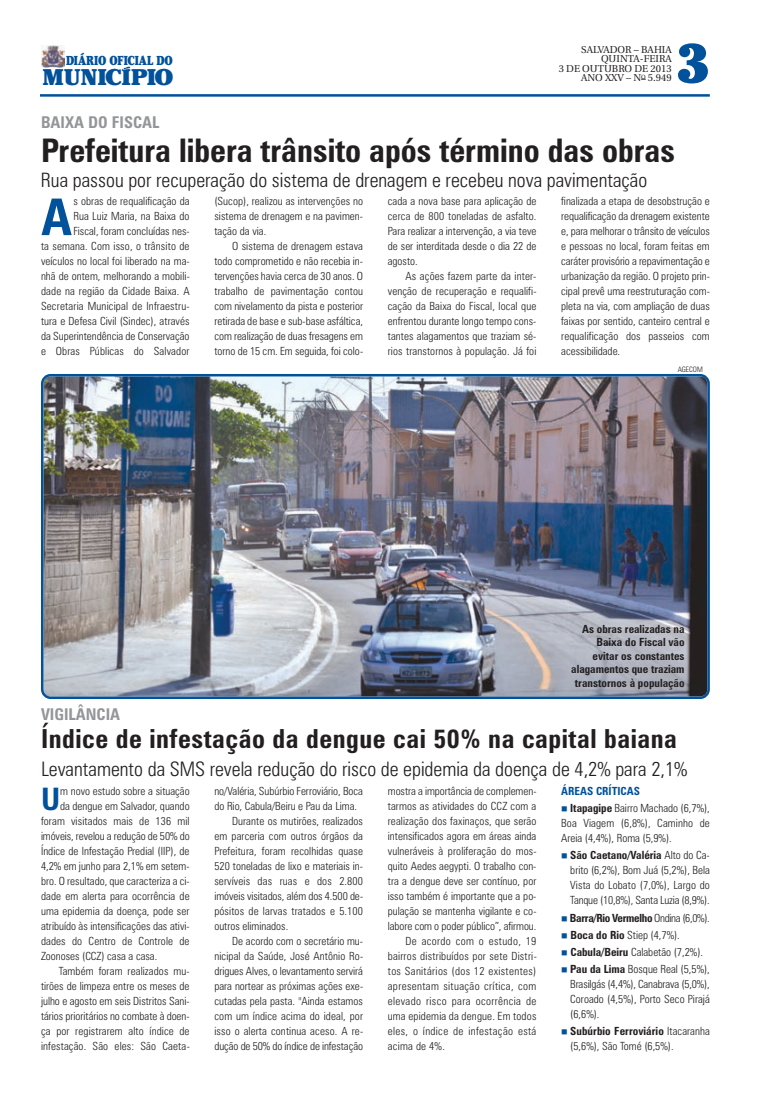
<style>
.page{position:relative;width:769px;height:1099px;background:#fff}
.page>*{position:absolute;margin:0;border:0;box-sizing:border-box;transform-origin:0 0}
.t1{font:900 54.25px "Cheltenham";color:#01519b}
.t2{font:700 condensed 50.75px "Zurich BT";color:#01519b}
.t3{font:700 condensed 32.5px "Zurich BT";color:#231f20}
.t4{font:700 condensed 31px "Zurich BT";color:#01519b}
.t5{font:700 condensed 26.25px "Zurich BT";letter-spacing:.02em;color:#231f20}
.t6{font:900 22.62px "Cheltenham";letter-spacing:-.01em;color:#01519b}
.t7{font:300 condensed 20px "Zurich BT";color:#231f20}
.t8{font:300 condensed 19.88px "Zurich BT";color:#231f20}
.t9{font:700 condensed 16.25px "Zurich BT";color:#939598}
.t10{font:900 12.88px "Cheltenham";color:#01519b;scale:.76 1}
.t11{font:300 condensed 11.25px/15px "Zurich BT";letter-spacing:.005em;color:#231f20;text-align:justify}
.t12{font:300 condensed 11.25px "Zurich BT";letter-spacing:.03em;color:#231f20}
.t13{font:700 condensed 11.25px/13.5px "Zurich BT";color:#231f20;text-align:right}
.t14{font:700 condensed 11.25px "Zurich BT";letter-spacing:-.025em;color:#231f20}
.t15{font:700 condensed 11.25px "Zurich BT";color:#01519b}
.t16{font:10px/9.6px "Utopia";color:#231f20;text-align:right}
.t17{font:300 condensed 7.5px "Zurich BT";color:#231f20}
.s1{color:#01519b}
.s2{font-weight:700}
.s3{font-weight:300}
</style>
<div class="page">
<img style="left:42px;top:45px;width:23px;height:22px">
<hr style="left:40px;top:94px;width:670px;height:3px;background:#01519b">
<svg style="left:123px;top:66px;width:8px;height:4px"></svg>
<img style="left:41px;top:374px;width:669px;height:325px">
<h1 class="t1" style="left:677px;top:44px;width:34px">3</h1>
<p class="t10" style="left:66px;top:56px;width:142px">DIÁRIO OFICIAL DO</p>
<p class="t16" style="left:559px;top:44px;width:115px">SALVADOR – BAHIA<br>QUINTA-FEIRA<br>3 DE OUTUBRO DE 2013<br>ANO XXV – N<sup>O</sup> 5.949</p>
<h3 class="t6" style="left:42px;top:69px;width:133px">MUNICIPIO</h3>
<h3 class="t9" style="left:41px;top:117px;width:120px">BAIXA DO FISCAL</h3>
<h3 class="t3" style="left:41px;top:138px;width:635px">Prefeitura libera trânsito após término das obras</h3>
<h3 class="t8" style="left:41px;top:173px;width:608px">Rua passou por recuperação do sistema de drenagem e recebeu nova pavimentação</h3>
<p class="t11" style="left:41px;top:195px;width:150px;text-align:right">s obras de requalificação da<br>Rua Luiz Maria, na Baixa do<br>Fiscal, foram concluídas nes -<br>ta semana. Com isso, o trânsito de veí culos no local foi liberado na ma - nhã de ontem, melhorando a mobili&shy;da de na região da Cidade Baixa. A<br>Secretaria Municipal de Infraestru&shy;tura e Defesa Civil (Sindec), através da Superintendência de Conservação e Obras Públicas do Salvador</p>
<p class="t11" style="left:214px;top:194px;width:150px">(Sucop), realizou as intervenções no sistema de dre na gem e na pavimen&shy;tação da via.</p>
<h2 class="t2" style="left:41px;top:198px;width:33px">A</h2>
<p class="t11" style="left:214px;top:239px;width:150px;text-indent:18px">O sistema de drenagem estava todo comprometido e não recebia in&shy;tervenções havia cerca de 30 anos. O trabalho de pavimentação contou com nivelamento da pista e posterior retirada de base e sub-base asfáltica, com realização de duas fresagens em torno de 15 cm. Em seguida, foi colo-</p>
<p class="t11" style="left:388px;top:194px;width:150px">cada a nova base para aplicação de cerca de 800 toneladas de asfalto.<br>Para realizar a intervenção, a via teve de ser interditada desde o dia 22 de agosto.</p>
<p class="t11" style="left:388px;top:269px;width:150px;text-indent:18px">As ações fazem parte da inter&shy;venção de recuperação e requalifi&shy;cação da Baixa do Fiscal, local que enfrentou durante longo tempo cons - tantes alagamentos que traziam sé - rios transtornos à população. Já foi</p>
<p class="t11" style="left:561px;top:194px;width:150px">finalizada a etapa de desobstrução e requalificação da drenagem existente e, para melhorar o trânsito de veículos e pessoas no local, foram feitas em caráter provisório a repavimentação e urbanização da região. O projeto prin&shy;cipal prevê uma reestruturação com&shy;pleta na via, com ampliação de duas faixas por sentido, canteiro central e requalificação dos passeios com acessibilidade.</p>
<p class="t17" style="left:678px;top:366px;width:27px">AGECOM</p>
<h3 class="t9" style="left:41px;top:707px;width:81px">VIGILÂNCIA</h3>
<p class="t13" style="left:571px;top:623px;width:115px">As obras realizadas na<br>Baixa do Fiscal vão evitar os constantes alagamentos que traziam transtornos à população</p>
<h3 class="t5" style="left:41px;top:729px;width:637px">Índice de infestação da dengue cai 50% na capital baiana</h3>
<h3 class="t7" style="left:41px;top:761px;width:648px">Levantamento da SMS revela redução do risco de epidemia da doença de 4,2% para 2,1%</h3>
<h3 class="t4" style="left:41px;top:787px;width:21px">U</h3>
<p class="t11" style="left:60px;top:784px;width:131px">m novo estudo sobre a situação</p>
<p class="t11" style="left:60px;top:799px;width:131px">da dengue em Salvador, quando</p>
<p class="t11" style="left:41px;top:814px;width:150px">foram visitados mais de 136 mil</p>
<p class="t11" style="left:41px;top:829px;width:150px">imóveis, revelou a redução de 50% do</p>
<p class="t11" style="left:41px;top:844px;width:150px">Índice de Infestação Predial (IIP), de</p>
<p class="t11" style="left:41px;top:859px;width:150px">4,2% em junho para 2,1% em setem-</p>
<p class="t11" style="left:41px;top:874px;width:150px">bro. O resultado, que caracteriza a ci -</p>
<p class="t11" style="left:41px;top:889px;width:150px">dade em alerta para ocorrência de</p>
<p class="t11" style="left:41px;top:904px;width:150px">uma epidemia da doença, pode ser</p>
<p class="t11" style="left:41px;top:919px;width:150px">atribuído às intensificações das ativi-</p>
<p class="t11" style="left:41px;top:934px;width:150px">dades do Centro de Controle de</p>
<p class="t11" style="left:41px;top:949px;width:118px">Zoonoses (CCZ) casa a casa.</p>
<p class="t11" style="left:59px;top:964px;width:132px">Também foram realizados mu-</p>
<p class="t11" style="left:41px;top:979px;width:150px">tirões de limpeza entre os meses de</p>
<p class="t11" style="left:41px;top:994px;width:150px">julho e agosto em seis Distritos Sani -</p>
<p class="t11" style="left:41px;top:1009px;width:150px">tários prioritários no combate à doen -</p>
<p class="t11" style="left:41px;top:1024px;width:150px">ça por registrarem alto índice de</p>
<p class="t11" style="left:41px;top:1039px;width:150px">in festação. São eles: São Caeta -</p>
<p class="t11" style="left:214px;top:784px;width:150px">no/Va léria, Subúrbio Ferroviário, Boca</p>
<p class="t11" style="left:214px;top:799px;width:144px">do Rio, Cabula/Beiru e Pau da Lima.</p>
<p class="t11" style="left:232px;top:814px;width:132px">Durante os mutirões, realizados</p>
<p class="t11" style="left:214px;top:829px;width:150px">em parceria com outros órgãos da</p>
<p class="t11" style="left:214px;top:844px;width:150px">Prefeitura, foram recolhidas quase</p>
<p class="t11" style="left:214px;top:859px;width:150px">520 toneladas de lixo e materiais in-</p>
<p class="t11" style="left:214px;top:874px;width:150px">servíveis das ruas e dos 2.800</p>
<p class="t11" style="left:214px;top:889px;width:150px">imóveis visitados, além dos 4.500 de-</p>
<p class="t11" style="left:214px;top:904px;width:150px">pósitos de larvas tratados e 5.100</p>
<p class="t11" style="left:214px;top:919px;width:75px">outros eliminados.</p>
<p class="t11" style="left:232px;top:934px;width:132px">De acordo com o secretário mu-</p>
<p class="t11" style="left:214px;top:949px;width:150px">nicipal da Saúde, José Antônio Ro-</p>
<p class="t11" style="left:214px;top:964px;width:150px">drigues Alves, o levantamento servirá</p>
<p class="t11" style="left:214px;top:979px;width:150px">para nortear as próximas ações exe-</p>
<p class="t11" style="left:214px;top:994px;width:150px">cutadas pela pasta. "Ainda estamos</p>
<p class="t11" style="left:214px;top:1009px;width:150px">com um índice acima do ideal, por</p>
<p class="t11" style="left:214px;top:1024px;width:150px">isso o alerta continua aceso. A re-</p>
<p class="t11" style="left:214px;top:1039px;width:150px">dução de 50% do índice de infestação</p>
<p class="t11" style="left:388px;top:784px;width:150px">mostra a importância de complemen-</p>
<p class="t11" style="left:388px;top:799px;width:150px">tarmos as atividades do CCZ com a</p>
<p class="t11" style="left:388px;top:814px;width:150px">realização dos faxinaços, que serão</p>
<p class="t11" style="left:388px;top:829px;width:150px">intensificados agora em áreas ainda</p>
<p class="t11" style="left:388px;top:844px;width:150px">vulneráveis à proliferação do mos-</p>
<p class="t11" style="left:388px;top:859px;width:150px">quito Aedes aegypti. O trabalho con-</p>
<p class="t11" style="left:388px;top:874px;width:150px">tra a dengue deve ser contínuo, por</p>
<p class="t11" style="left:388px;top:889px;width:150px">isso também é importante que a po -</p>
<p class="t11" style="left:388px;top:904px;width:150px">pulação se mantenha vigilante e co-</p>
<p class="t11" style="left:388px;top:919px;width:150px">labore com o poder público”, afirmou.</p>
<p class="t12" style="left:406px;top:936px;width:132px">De acordo com o estudo, 19</p>
<p class="t11" style="left:388px;top:949px;width:151px">bairros distribuídos por sete Distri-</p>
<p class="t12" style="left:388px;top:966px;width:150px">tos Sani tários (dos 12 existentes)</p>
<p class="t12" style="left:388px;top:981px;width:150px">apre sentam situação crítica, com</p>
<p class="t12" style="left:388px;top:996px;width:150px">elevado risco para ocorrência de</p>
<p class="t11" style="left:388px;top:1009px;width:150px">uma epidemia da dengue. Em todos</p>
<p class="t12" style="left:388px;top:1026px;width:150px">eles, o ín dice de infestação está</p>
<p class="t11" style="left:388px;top:1039px;width:59px">acima de 4%.</p>
<p class="t15" style="left:561px;top:786px;width:80px">ÁREAS CRÍTICAS</p>
<p class="t11" style="left:561px;top:801px;width:150px"><span class="s1">■</span> <span class="s2">Itapagipe</span> Bairro Machado (6,7%), Boa Viagem (6,8%), Caminho de Areia (4,4%), Roma (5,9%).</p>
<p class="t11" style="left:570px;top:848px;width:141px;text-indent:-9px"><span class="s1">■</span> <span class="s2">São Caetano/Valéria</span> Alto do Ca - brito (6,2%), Bom Juá (5,2%), Bela Vista do Lobato (7,0%), Largo do Tanque (10,8%), Santa Luzia (8,9%).</p>
<p class="t14" style="left:561px;top:913px;width:150px"><span class="s1">■</span> Barra/Rio Vermelho <span class="s3">Ondina (6,0%).</span></p>
<p class="t11" style="left:561px;top:928px;width:120px"><span class="s1">■</span> <span class="s2">Boca do Rio</span> Stiep (4,7%).</p>
<p class="t11" style="left:561px;top:945px;width:143px"><span class="s1">■</span> <span class="s2">Cabula/Beiru</span> Calabetão (7,2%).</p>
<p class="t11" style="left:570px;top:962px;width:141px;text-indent:-9px"><span class="s1">■</span> <span class="s2">Pau da Lima</span> Bosque Real (5,5%), Brasilgás (4,4%), Canabrava (5,0%), Coroado (4,5%), Porto Seco Pirajá (6,6%).</p>
<p class="t11" style="left:570px;top:1024px;width:141px;text-indent:-9px"><span class="s1">■</span> <span class="s2">Subúrbio Ferroviário</span> Itacaranha (5,6%), São Tomé (6,5%).</p>
</div>
